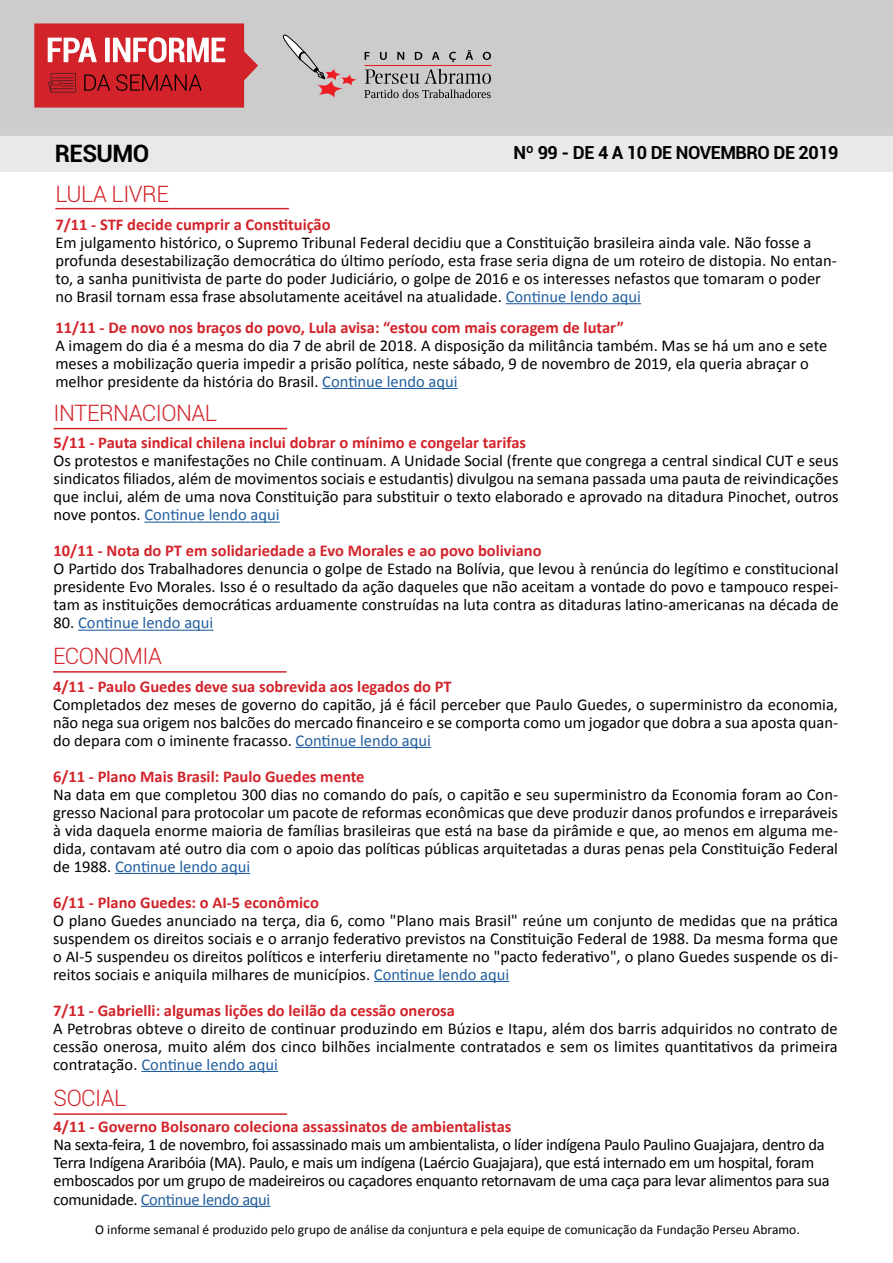
<style>
.page{position:relative;width:893px;height:1263px;background:#fff}
.page>*{position:absolute;margin:0;border:0;box-sizing:border-box;transform-origin:0 0}
.t1{font:700 24px "Roboto";letter-spacing:-.025em;color:#000}
.t2{font:300 22.65px "Roboto";letter-spacing:-.025em;color:#d2232a}
.t3{font:700 18px "Roboto";letter-spacing:-.025em;color:#000}
.t4{font:16.5px/18px "Calibri";color:#000;text-align:justify}
.t5{font:700 16.5px "Calibri";color:#d2232a}
.t6{font:16.5px/18px "Calibri";letter-spacing:-.02em;color:#000}
.t7{font:16.5px "Calibri";color:#215e9e}
.t8{font:13.5px "Calibri";color:#000}
.s1{color:#215e9e}
.s2{color:#000}
</style>
<div class="page">
<div style="left:0;top:0;width:893px;height:135px;background:#ccc"></div>
<hr style="left:365px;top:65px;width:126px;height:1px;background:#ed1d24">
<svg style="left:365px;top:52px;width:5px;height:8px"></svg>
<svg style="left:380px;top:52px;width:7px;height:8px"></svg>
<svg style="left:397px;top:52px;width:7px;height:8px"></svg>
<svg style="left:415px;top:52px;width:7px;height:8px"></svg>
<svg style="left:432px;top:52px;width:8px;height:8px"></svg>
<svg style="left:449px;top:52px;width:7px;height:10px"></svg>
<svg style="left:465px;top:50px;width:8px;height:10px"></svg>
<svg style="left:483px;top:52px;width:8px;height:8px"></svg>
<svg style="left:365px;top:69px;width:126px;height:15px"></svg>
<svg style="left:364px;top:90px;width:127px;height:8px"></svg>
<svg style="left:282px;top:34px;width:75px;height:64px"></svg>
<svg style="left:34px;top:23px;width:224px;height:85px;background:#d0454a"></svg>
<div style="left:0;top:135px;width:893px;height:37px;background:#e8e9e9"></div>
<hr style="left:141px;top:1206px;width:129px;height:1px;background:#215e9e">
<hr style="left:54px;top:1113px;width:233px;height:2px;background:#d2232a">
<hr style="left:506px;top:303px;width:135px;height:1px;background:#215e9e">
<hr style="left:322px;top:388px;width:136px;height:1px;background:#215e9e">
<hr style="left:55px;top:208px;width:234px;height:1px;background:#d2232a">
<hr style="left:296px;top:747px;width:135px;height:1px;background:#215e9e">
<hr style="left:115px;top:873px;width:135px;height:1px;background:#215e9e">
<hr style="left:374px;top:981px;width:135px;height:1px;background:#215e9e">
<hr style="left:141px;top:1071px;width:137px;height:1px;background:#215e9e">
<hr style="left:144px;top:522px;width:136px;height:1px;background:#215e9e">
<hr style="left:78px;top:630px;width:135px;height:1px;background:#215e9e">
<hr style="left:53px;top:671px;width:234px;height:2px;background:#d2232a">
<hr style="left:54px;top:428px;width:233px;height:1px;background:#d2232a">
<h1 class="t1" style="left:55px;top:136px;width:96px">RESUMO</h1>
<p class="t3" style="left:514px;top:140px;width:326px">Nº 99 - DE 4 A 10 DE NOVEMBRO DE 2019</p>
<h2 class="t2" style="left:55px;top:179px;width:115px">LULA LIVRE</h2>
<p class="t5" style="left:55px;top:214px;width:277px">7/11 - STF decide cumprir a Constituição</p>
<p class="t4" style="left:55px;top:233px;width:783px;text-align:left">Em julgamento histórico, o Supremo Tribunal Federal decidiu que a Constituição brasileira ainda vale. Não fosse a profunda desestabilização democrática do último período, esta frase seria digna de um roteiro de distopia. No entan&shy;to, a sanha punitivista de parte do poder Judiciário, o golpe de 2016 e os interesses nefastos que tomaram o poder no Brasil tornam essa frase absolutamente aceitável na atualidade. <span class="s1">Continue lendo aqui</span></p>
<p class="t5" style="left:55px;top:317px;width:570px">11/11 - De novo nos braços do povo, Lula avisa: “estou com mais coragem de lutar”</p>
<p class="t4" style="left:55px;top:335px;width:773px;text-align:left">A imagem do dia é a mesma do dia 7 de abril de 2018. A disposição da militância também. Mas se há um ano e sete meses a mobilização queria impedir a prisão política, neste sábado, 9 de novembro de 2019, ela queria abraçar o melhor presidente da história do Brasil. <span class="s1">Continue lendo aqui</span></p>
<h2 class="t2" style="left:54px;top:397px;width:165px">INTERNACIONAL</h2>
<p class="t5" style="left:54px;top:433px;width:474px">5/11 - Pauta sindical chilena inclui dobrar o mínimo e congelar tarifas</p>
<p class="t4" style="left:54px;top:451px;width:786px">Os protestos e manifestações no Chile continuam. A Unidade Social (frente que congrega a central sindical CUT e seus sindicatos filiados, além de movimentos sociais e estudantis) divulgou na semana passada uma pauta de reivindicações que inclui, além de uma nova Constituição para substituir o texto elaborado e aprovado na ditadura Pinochet, outros nove pontos. <span class="s1">Continue lendo aqui</span></p>
<p class="t5" style="left:54px;top:541px;width:490px">10/11 - Nota do PT em solidariedade a Evo Morales e ao povo boliviano</p>
<p class="t4" style="left:54px;top:559px;width:786px">O Partido dos Trabalhadores denuncia o golpe de Estado na Bolívia, que levou à renúncia do legítimo e constitucional presidente Evo Morales. Isso é o resultado da ação daqueles que não aceitam a vontade do povo e tampouco respei&shy;tam as instituições democráticas arduamente construídas na luta contra as ditaduras latino-americanas na década de</p>
<p class="t7" style="left:54px;top:613px;width:161px"><span class="s2">80.</span> Continue lendo aqui</p>
<h2 class="t2" style="left:53px;top:640px;width:110px">ECONOMIA</h2>
<p class="t5" style="left:53px;top:676px;width:400px">4/11 - Paulo Guedes deve sua sobrevida aos legados do PT</p>
<p class="t4" style="left:53px;top:694px;width:786px">Completados dez meses de governo do capitão, já é fácil perceber que Paulo Guedes, o superministro da economia, não nega sua origem nos balcões do mercado financeiro e se comporta como um jogador que dobra a sua aposta quan&shy;do depara com o iminente fracasso. <span class="s1">Continue lendo aqui</span></p>
<p class="t5" style="left:53px;top:766px;width:313px">6/11 - Plano Mais Brasil: Paulo Guedes mente</p>
<p class="t4" style="left:53px;top:784px;width:786px">Na data em que completou 300 dias no comando do país, o capitão e seu superministro da Economia foram ao Con&shy;gresso Nacional para protocolar um pacote de reformas econômicas que deve produzir danos profundos e irreparáveis à vida daquela enorme maioria de famílias brasileiras que está na base da pirâmide e que, ao menos em alguma me&shy;dida, contavam até outro dia com o apoio das políticas públicas arquitetadas a duras penas pela Constituição Federal de 1988. <span class="s1">Continue lendo aqui</span></p>
<p class="t5" style="left:53px;top:892px;width:267px">6/11 - Plano Guedes: o AI-5 econômico</p>
<p class="t4" style="left:53px;top:910px;width:786px">O plano Guedes anunciado na terça, dia 6, como "Plano mais Brasil" reúne um conjunto de medidas que na prática suspendem os direitos sociais e o arranjo federativo previstos na Constituição Federal de 1988. Da mesma forma que o AI-5 suspendeu os direitos políticos e interferiu diretamente no "pacto federativo", o plano Guedes suspende os di&shy;reitos sociais e aniquila milhares de municípios. <span class="s1">Continue lendo aqui</span></p>
<p class="t5" style="left:53px;top:1000px;width:403px">7/11 - Gabrielli: algumas lições do leilão da cessão onerosa</p>
<p class="t4" style="left:53px;top:1018px;width:786px">A Petrobras obteve o direito de continuar produzindo em Búzios e Itapu, além dos barris adquiridos no contrato de cessão onerosa, muito além dos cinco bilhões incialmente contratados e sem os limites quantitativos da primeira contratação. <span class="s1">Continue lendo aqui</span></p>
<h2 class="t2" style="left:54px;top:1082px;width:75px">SOCIAL</h2>
<p class="t5" style="left:54px;top:1117px;width:459px">4/11 - Governo Bolsonaro coleciona assassinatos de ambientalistas</p>
<p class="t6" style="left:54px;top:1135px;width:778px">Na sexta-feira, 1 de novembro, foi assassinado mais um ambientalista, o líder indígena Paulo Paulino Guajajara, dentro da Terra Indígena Araribóia (MA). Paulo, e mais um indígena (Laércio Guajajara), que está internado em um hospital, foram emboscados por um grupo de madeireiros ou caçadores enquanto retornavam de uma caça para levar alimentos para sua comunidade. <span class="s1">Continue lendo aqui</span></p>
<p class="t8" style="left:95px;top:1221px;width:706px">O informe semanal é produzido pelo grupo de análise da conjuntura e pela equipe de comunicação da Fundação Perseu Abramo.</p>
</div>
